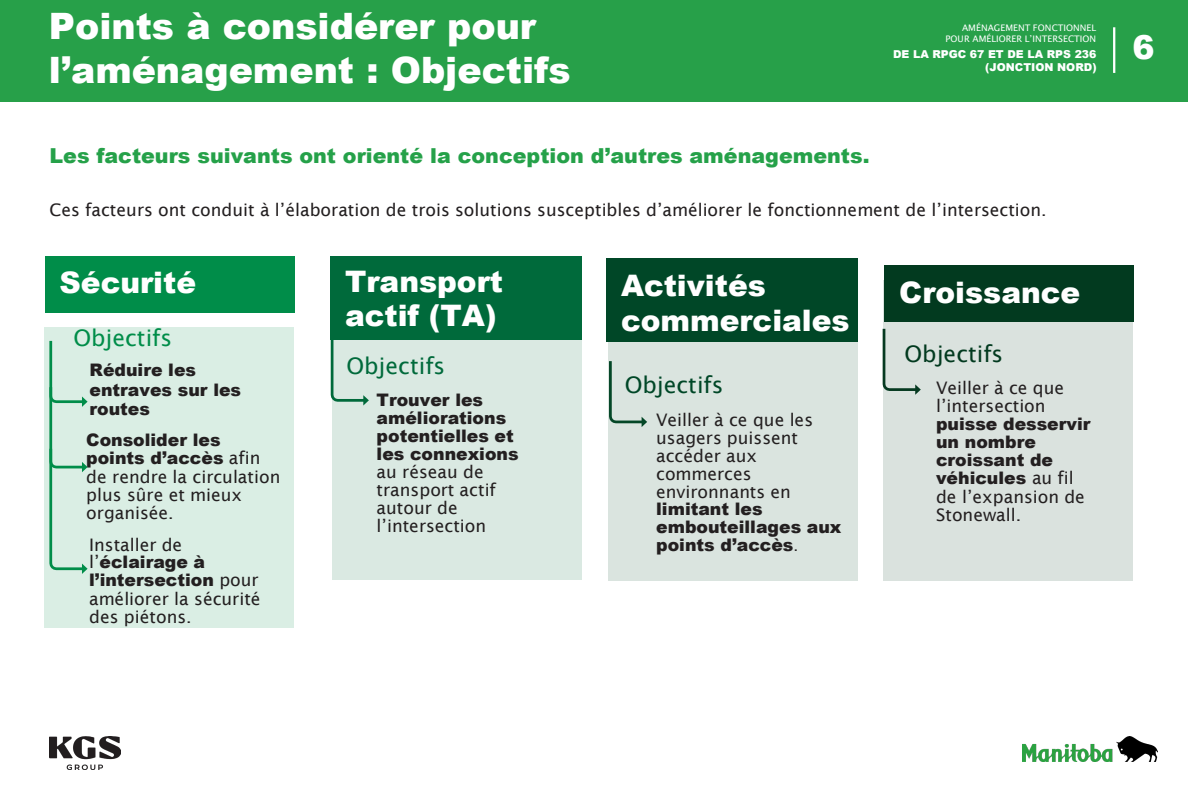
<style>
.page{position:relative;width:1188px;height:792px;background:#fff}
.page>*{position:absolute;margin:0;border:0;box-sizing:border-box;transform-origin:0 0}
.t1{font:900 36.38px/43.7px "Arial";color:#fff}
.t2{font:900 33px "Arial";color:#fff}
.t3{font:900 29.62px/35.5px "Arial";color:#fff}
.t4{font:22.88px "Lucida Sans";color:#008d49}
.t5{font:22.88px "Lucida Sans";color:#004727}
.t6{font:22.88px "Lucida Sans";color:#023a1f}
.t7{font:22.88px "Lucida Sans";color:#006a3b}
.t8{font:900 20.62px "Arial";color:#25a149}
.t9{font:17.25px/18px "Lucida Sans";color:#231f20}
.t10{font:900 17.25px/18.1px "Arial";color:#231f20}
.t11{font:900 10.88px/13px "Arial";color:#fff;text-align:right}
.t12{font:9px/10.9px "Lucida Sans";letter-spacing:.005em;color:#fff;text-align:right}
.s1{font-family:"Arial";font-weight:900}
.s2{font-family:"Lucida Sans";font-weight:400}
.s3{font-family:"Arial"}
</style>
<div class="page">
<div style="left:44px;top:327px;width:250px;height:301px;background:#daeee4"></div>
<div style="left:332px;top:339px;width:250px;height:241px;background:#dae9e2"></div>
<div style="left:608px;top:280px;width:250px;height:300px;background:#dae4df"></div>
<div style="left:882px;top:280px;width:250px;height:300px;background:#dae2de"></div>
<img style="left:1022px;top:736px;width:135px;height:25px">
<img style="left:49px;top:736px;width:71px;height:34px">
<div style="left:0;top:0;width:1187px;height:102px;background:#27a049"></div>
<hr style="left:1112px;top:27px;width:3px;height:46px;background:#fff">
<div style="left:331px;top:256px;width:251px;height:83px;background:#006a3b"></div>
<div style="left:45px;top:256px;width:250px;height:57px;background:#008d49"></div>
<div style="left:606px;top:259px;width:252px;height:83px;background:#004727"></div>
<div style="left:884px;top:266px;width:249px;height:56px;background:#023a1f"></div>
<svg style="left:49px;top:340px;width:39px;height:234px"></svg>
<svg style="left:609px;top:361px;width:38px;height:66px"></svg>
<svg style="left:882px;top:326px;width:38px;height:69px"></svg>
<svg style="left:330px;top:337px;width:39px;height:68px"></svg>
<h2 class="t1" style="left:49px;top:3px;width:523px">Points à considérer pour l’aménagement : Objectifs</h2>
<p class="t12" style="left:945px;top:23px;width:152px">AMÉNAGEMENT FONCTIONNEL<br>POUR AMÉLIORER L’INTERSECTION</p>
<p class="t11" style="left:893px;top:47px;width:205px">DE LA RPGC 67 ET DE LA RPS 236 (JONCTION NORD)</p>
<p class="t8" style="left:49px;top:141px;width:821px">Les facteurs suivants ont orienté la conception d’autres aménagements.</p>
<p class="t9" style="left:49px;top:201px;width:998px">Ces facteurs ont conduit à l’élaboration de trois solutions susceptibles d’améliorer le fonctionnement de l’intersection.</p>
<p class="t3" style="left:59px;top:264px;width:138px">Sécurité</p>
<p class="t4" style="left:73px;top:324px;width:100px">Objectifs</p>
<p class="t10" style="left:90px;top:359px;width:153px;line-height:19.5px">Réduire les entraves sur les routes</p>
<p class="t9" style="left:86px;top:431px;width:196px"><span class="s1">Consolider les points d’accès</span> afin de rendre la circulation plus sûre et mieux organisée.</p>
<p class="t9" style="left:89px;top:535px;width:173px">Installer de l’<span class="s1">éclairage à l’intersection</span> pour améliorer la sécurité des piétons.</p>
<p class="t3" style="left:345px;top:263px;width:159px;line-height:34.5px">Transport actif (TA)</p>
<p class="t7" style="left:346px;top:352px;width:100px">Objectifs</p>
<p class="t10" style="left:376px;top:390px;width:143px">Trouver les améliorations potentielles et les connexions <span class="s2">au réseau de transport actif autour de l’intersection</span></p>
<p class="t3" style="left:621px;top:266px;width:230px">Activités commerciales</p>
<p class="t5" style="left:624px;top:371px;width:100px">Objectifs</p>
<p class="t9" style="left:656px;top:410px;width:187px">Veiller à ce que les usagers puissent accéder aux commerces environnants en <span class="s1">limitant les embouteillages aux points d’accès</span><span class="s3">.</span></p>
<p class="t3" style="left:899px;top:273px;width:182px">Croissance</p>
<p class="t6" style="left:904px;top:340px;width:100px">Objectifs</p>
<p class="t9" style="left:936px;top:379px;width:156px">Veiller à ce que l’intersection <span class="s1">puisse desservir un nombre croissant de véhicules</span> au fil de l’expansion de<br>Stonewall.</p>
<p class="t2" style="left:1132px;top:24px;width:24px">6</p>
</div>
